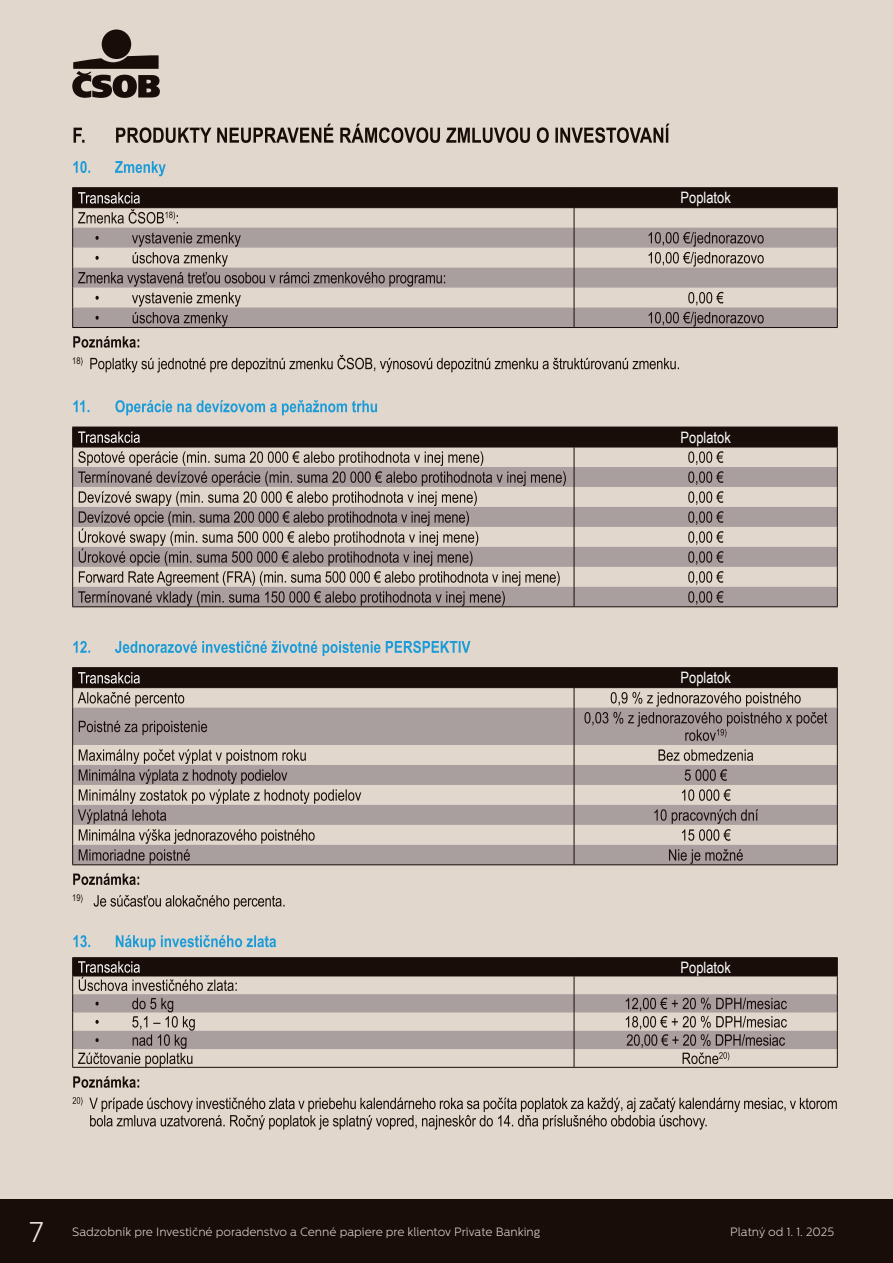
<style>
.page{position:relative;width:893px;height:1263px;background:#e2d7cd}
.page>*{position:absolute;margin:0;border:0;box-sizing:border-box;transform-origin:0 0}
.t1{font:300 28.5px "Centrale Sans";color:#f0ebe5}
.t2{font:15.75px "Arial Narrow";color:#fff}
.t3{font:300 12px "Centrale Sans";color:#e2d7cd}
.t4{font:9.15px "Arial Narrow";color:#190d0a}
</style>
<div class="page">
<div style="left:0;top:1199px;width:893px;height:64px;background:#190d0a"></div>
<div style="left:102px;top:30px;width:29px;height:29px;background:#190d0a;border-radius:50%"></div>
<svg style="left:72px;top:55px;width:88px;height:43px"></svg>
<svg style="left:74px;top:128px;width:10px;height:15px"></svg>
<svg style="left:116px;top:124px;width:554px;height:19px"></svg>
<svg style="left:73px;top:161px;width:17px;height:12px"></svg>
<svg style="left:115px;top:161px;width:51px;height:15px"></svg>
<hr style="left:72px;top:327px;width:502px;height:1px;background:#190d0a">
<hr style="left:574px;top:327px;width:264px;height:1px;background:#190d0a">
<hr style="left:72px;top:187px;width:502px;height:1px;background:#190d0a">
<hr style="left:574px;top:187px;width:264px;height:1px;background:#190d0a">
<svg style="left:72px;top:188px;width:766px;height:139px"></svg>
<svg style="left:73px;top:336px;width:66px;height:12px"></svg>
<svg style="left:81px;top:357px;width:2px;height:9px"></svg>
<svg style="left:90px;top:355px;width:589px;height:17px"></svg>
<svg style="left:73px;top:400px;width:16px;height:12px"></svg>
<svg style="left:115px;top:400px;width:262px;height:15px"></svg>
<hr style="left:72px;top:606px;width:502px;height:1px;background:#190d0a">
<hr style="left:574px;top:606px;width:264px;height:1px;background:#190d0a">
<svg style="left:72px;top:427px;width:766px;height:179px"></svg>
<svg style="left:73px;top:641px;width:17px;height:12px"></svg>
<svg style="left:115px;top:641px;width:355px;height:15px"></svg>
<hr style="left:72px;top:864px;width:502px;height:1px;background:#190d0a">
<hr style="left:574px;top:864px;width:264px;height:1px;background:#190d0a">
<hr style="left:72px;top:667px;width:502px;height:1px;background:#190d0a">
<hr style="left:574px;top:667px;width:264px;height:1px;background:#190d0a">
<svg style="left:72px;top:668px;width:766px;height:196px"></svg>
<svg style="left:73px;top:873px;width:66px;height:12px"></svg>
<svg style="left:81px;top:894px;width:2px;height:9px"></svg>
<svg style="left:94px;top:895px;width:191px;height:14px"></svg>
<svg style="left:73px;top:935px;width:17px;height:12px"></svg>
<svg style="left:116px;top:935px;width:160px;height:15px"></svg>
<hr style="left:72px;top:1067px;width:502px;height:1px;background:#190d0a">
<hr style="left:574px;top:1067px;width:264px;height:1px;background:#190d0a">
<hr style="left:72px;top:957px;width:502px;height:1px;background:#190d0a">
<hr style="left:574px;top:957px;width:264px;height:1px;background:#190d0a">
<svg style="left:72px;top:958px;width:766px;height:109px"></svg>
<svg style="left:73px;top:1076px;width:66px;height:12px"></svg>
<svg style="left:72px;top:1097px;width:11px;height:9px"></svg>
<svg style="left:89px;top:1097px;width:748px;height:33px"></svg>
<p class="t4" style="left:72px;top:354px;width:10px">18</p>
<p class="t4" style="left:72px;top:891px;width:10px">19</p>
<h2 class="t2" style="left:681px;top:186px;width:52px">Poplatok</h2>
<h2 class="t2" style="left:681px;top:426px;width:52px">Poplatok</h2>
<h2 class="t2" style="left:681px;top:666px;width:52px">Poplatok</h2>
<h2 class="t2" style="left:681px;top:955px;width:52px">Poplatok</h2>
<h1 class="t1" style="left:29px;top:1216px;width:16px">7</h1>
<p class="t3" style="left:72px;top:1225px;width:469px">Sadzobník pre Investičné poradenstvo a Cenné papiere pre klientov Private Banking</p>
<p class="t3" style="left:730px;top:1225px;width:106px">Platný od 1. 1. 2025</p>
</div>
